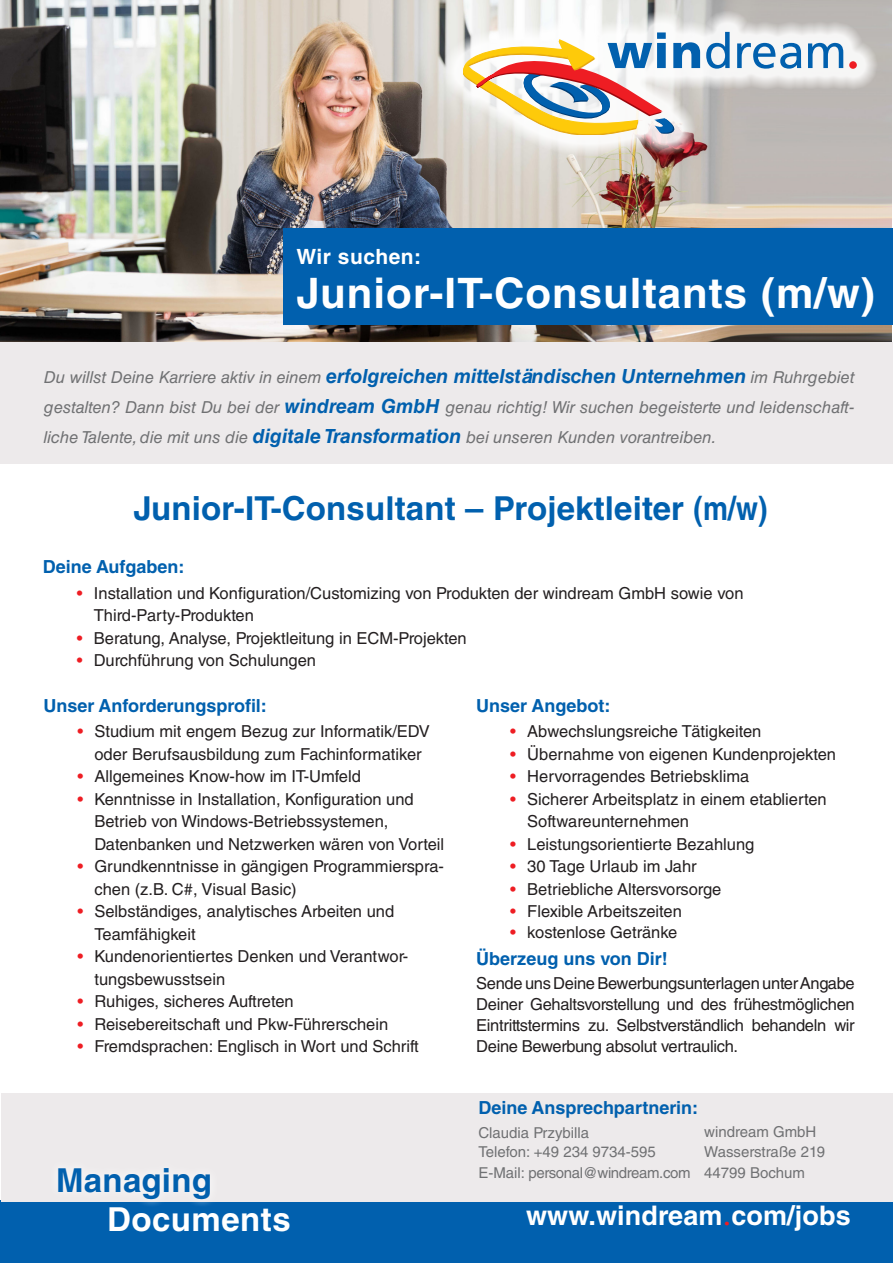
<style>
.page{position:relative;width:893px;height:1263px;background:#fff}
.page>*{position:absolute;margin:0;border:0;box-sizing:border-box;transform-origin:0 0}
.t1{font:700 42px "Helvetica LT Std";letter-spacing:.025em;color:#fff}
.t2{font:700 33px "Helvetica LT Std";letter-spacing:.005em;color:#0160ae}
.t3{font:700 33px "Helvetica LT Std";letter-spacing:.015em;color:#fff}
.t4{font:700 27px "Helvetica LT Std";letter-spacing:.005em;color:#fff}
.t5{font:700 21px "Helvetica LT Std";letter-spacing:.025em;color:#fff}
.Abspann_-_Unterzeile{font:700 18px "Helvetica LT Std";color:#0160ae}
.Aufzählung_Jobs{font:700 18px "Helvetica LT Std";color:#0160ae}
.t6{font:16.5px/22.5px "Helvetica LT Std";color:#231f20}
.ECM-Anreisser{font:italic 16.5px/30px "Helvetica LT Std";color:#707173;text-align:justify}
.ECM-Anreisser-2{font:15px "Helvetica LT Std";color:#707173}
.ECM-Anreisser-3{font:15px "Helvetica LT Std";letter-spacing:-.025em;color:#707173}
.s1{font-weight:700;font-size:19.5px;color:#0160ae}
.s2{color:#ee1d23}
.s3{font-family:"Arial Rounded MT Bold";font-weight:400;color:#ee1d23}
</style>
<div class="page">
<div style="left:0;top:1200px;width:893px;height:63px;background:#0160ae"></div>
<div style="left:1px;top:1093px;width:892px;height:108px;background:#edeaeb"></div>
<img style="left:0;top:0;width:892px;height:342px">
<div style="left:0;top:342px;width:893px;height:121px;background:#edeaeb"></div>
<div style="left:442px;top:11px;width:436px;height:146px;background:#fff;opacity:.88"></div>
<div style="left:849px;top:61px;width:8px;height:8px;background:#ee1d23;border-radius:50%"></div>
<svg style="left:808px;top:43px;width:35px;height:25px"></svg>
<svg style="left:737px;top:43px;width:64px;height:26px"></svg>
<svg style="left:706px;top:32px;width:24px;height:37px"></svg>
<svg style="left:463px;top:32px;width:237px;height:103px"></svg>
<svg style="left:522px;top:1201px;width:331px;height:1px"></svg>
<div style="left:49px;top:1158px;width:171px;height:50px;background:#fff;opacity:.95"></div>
<div style="left:284px;top:228px;width:609px;height:96px;background:#0160ae"></div>
<p class="t5" style="left:297px;top:244px;width:126px">Wir suchen:</p>
<p class="t1" style="left:297px;top:267px;width:580px">Junior-IT-Consultants (m/w)</p>
<p class="ECM-Anreisser" style="left:44px;top:362px;width:812px">Du willst Deine Karriere aktiv in einem <span class="s1">erfolgreichen mittelständischen Unternehmen</span> im Ruhrgebiet gestalten? Dann bist Du bei der <span class="s1">windream GmbH</span> genau richtig! Wir suchen begeisterte und leidenschaft&shy;liche Talente, die mit uns die <span class="s1">digitale Transformation</span> bei unseren Kunden vorantreiben.</p>
<p class="t2" style="left:133px;top:488px;width:635px">Junior-IT-Consultant – Projektleiter (m/w)</p>
<p class="Abspann_-_Unterzeile" style="left:43px;top:556px;width:143px">Deine Aufgaben:</p>
<p class="t6" style="left:94px;top:581px;width:651px;text-indent:-17px"><span class="s2">•</span> Installation und Konfiguration/Customizing von Produkten der windream GmbH sowie von<br>Third-Party-Produkten</p>
<p class="t6" style="left:77px;top:626px;width:391px"><span class="s2">•</span> Beratung, Analyse, Projektleitung in ECM-Projekten</p>
<p class="t6" style="left:77px;top:649px;width:241px"><span class="s2">•</span> Durchführung von Schulungen</p>
<p class="Abspann_-_Unterzeile" style="left:43px;top:694px;width:225px">Unser Anforderungsprofil:</p>
<p class="t6" style="left:77px;top:720px;width:354px;text-align:center"><span class="s2">•</span> Studium mit engem Bezug zur Informatik/EDV oder Berufsausbildung zum Fachinformatiker</p>
<p class="t6" style="left:77px;top:765px;width:285px"><span class="s2">•</span> Allgemeines Know-how im IT-Umfeld</p>
<p class="t6" style="left:94px;top:787px;width:351px;text-indent:-17px"><span class="s2">•</span> Kenntnisse in Installation, Konfiguration und<br>Betrieb von Windows-Betriebssystemen,<br>Datenbanken und Netzwerken wären von Vorteil</p>
<p class="t6" style="left:94px;top:855px;width:351px;text-indent:-17px"><span class="s2">•</span> Grundkenntnisse in gängigen Programmierspra&shy;chen (z.B. C#, Visual Basic)</p>
<p class="t6" style="left:94px;top:900px;width:301px;text-indent:-17px"><span class="s2">•</span> Selbständiges, analytisches Arbeiten und<br>Teamfähigkeit</p>
<p class="t6" style="left:94px;top:945px;width:316px;text-indent:-17px"><span class="s2">•</span> Kundenorientiertes Denken und Verantwor&shy;tungsbewusstsein</p>
<p class="t6" style="left:77px;top:990px;width:218px"><span class="s2">•</span> Ruhiges, sicheres Auftreten</p>
<p class="t6" style="left:77px;top:1012px;width:312px"><span class="s2">•</span> Reisebereitschaft und Pkw-Führerschein</p>
<p class="t6" style="left:77px;top:1035px;width:343px"><span class="s2">•</span> Fremdsprachen: Englisch in Wort und Schrift</p>
<p class="t2" style="left:56px;top:1160px;width:157px">Managing</p>
<p class="t3" style="left:107px;top:1199px;width:185px">Documents</p>
<p class="Aufzählung_Jobs" style="left:476px;top:694px;width:136px">Unser Angebot:</p>
<p class="t6" style="left:510px;top:720px;width:253px"><span class="s2">•</span> Abwechslungsreiche Tätigkeiten</p>
<p class="t6" style="left:510px;top:742px;width:327px"><span class="s2">•</span> Übernahme von eigenen Kundenprojekten</p>
<p class="t6" style="left:510px;top:765px;width:241px"><span class="s2">•</span> Hervorragendes Betriebsklima</p>
<p class="t6" style="left:527px;top:787px;width:301px;text-indent:-17px"><span class="s2">•</span> Sicherer Arbeitsplatz in einem etablierten<br>Softwareunternehmen</p>
<p class="t6" style="left:510px;top:832px;width:246px"><span class="s2">•</span> Leistungsorientierte Bezahlung</p>
<p class="t6" style="left:510px;top:855px;width:188px"><span class="s2">•</span> 30 Tage Urlaub im Jahr</p>
<p class="t6" style="left:510px;top:877px;width:213px"><span class="s2">•</span> Betriebliche Altersvorsorge</p>
<p class="t6" style="left:510px;top:900px;width:173px"><span class="s2">•</span> Flexible Arbeitszeiten</p>
<p class="t6" style="left:510px;top:921px;width:169px"><span class="s2">•</span> kostenlose Getränke</p>
<p class="Abspann_-_Unterzeile" style="left:476px;top:948px;width:193px">Überzeug uns von Dir!</p>
<p class="t6" style="left:476px;top:973px;width:380px;line-height:21px;text-align:justify">Sende uns Deine Bewerbungsunterlagen unter Angabe Deiner Gehaltsvorstellung und des frühestmöglichen Eintrittstermins zu. Selbstverständlich behandeln wir Deine Bewerbung absolut vertraulich.</p>
<p class="Abspann_-_Unterzeile" style="left:478px;top:1096px;width:221px">Deine Ansprechpartnerin:</p>
<p class="ECM-Anreisser-2" style="left:478px;top:1124px;width:112px">Claudia Przybilla</p>
<p class="ECM-Anreisser-2" style="left:478px;top:1143px;width:179px">Telefon: +49 234 9734-595</p>
<p class="ECM-Anreisser-3" style="left:478px;top:1164px;width:214px">E-Mail: personal@windream.com</p>
<p class="ECM-Anreisser-2" style="left:704px;top:1123px;width:114px">windream GmbH</p>
<p class="ECM-Anreisser-2" style="left:704px;top:1143px;width:122px">Wasserstraße 219</p>
<p class="ECM-Anreisser-2" style="left:704px;top:1164px;width:102px">44799 Bochum</p>
<p class="t4" style="left:526px;top:1199px;width:326px">www.windream<span class="s3">.</span>com/jobs</p>
</div>
